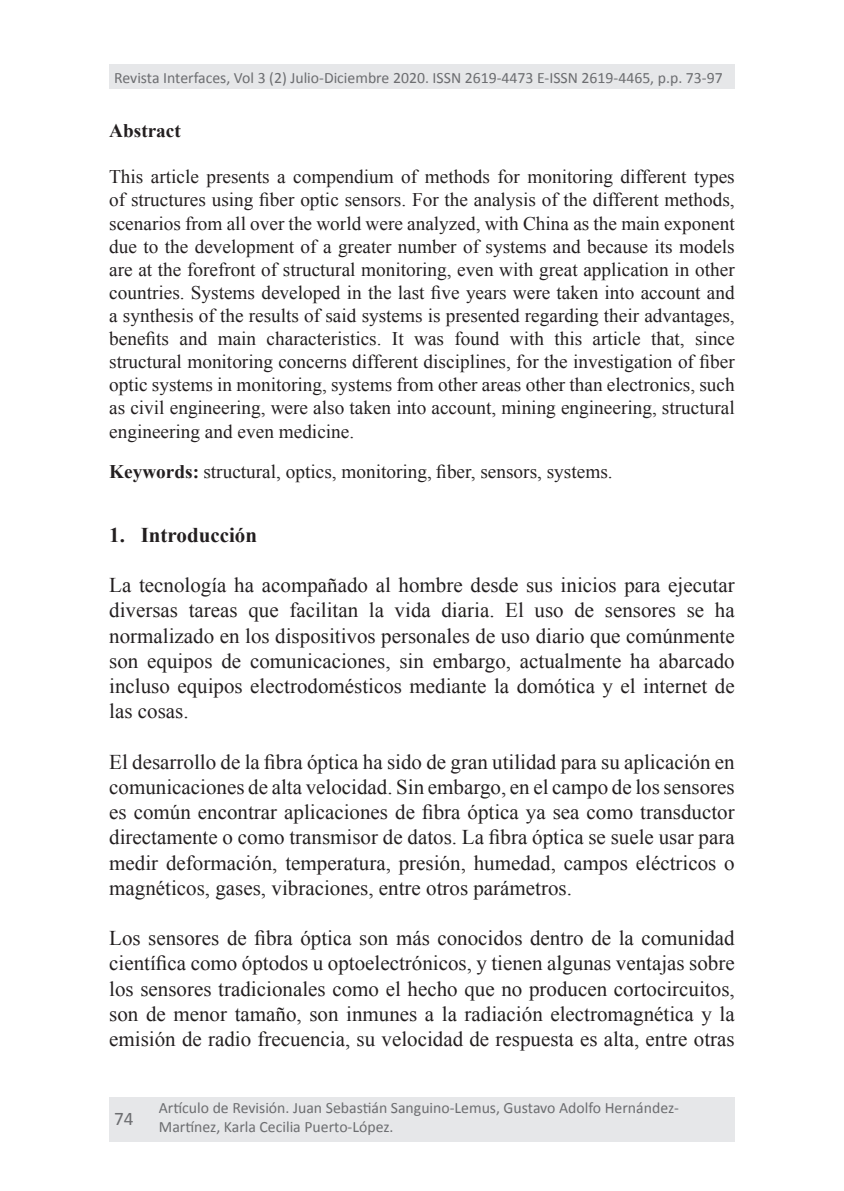
<style>
.page{position:relative;width:844px;height:1191px;background:#fff}
.page>*{position:absolute;margin:0;border:0;box-sizing:border-box;transform-origin:0 0}
.t1{font:21px/25.2px "Times New Roman";color:#231f20;text-align:justify}
.t2{font:700 21px "Times New Roman";color:#231f20}
.t3{font:19.25px/23.1px "Times New Roman";color:#231f20;text-align:justify}
.t4{font:700 19.25px "Times New Roman";color:#231f20}
.t5{font:19.25px "Calibri";color:#6c6d70}
.t6{font:15.75px/18.9px "Calibri";color:#6c6d70}
.s1{font-weight:700}
</style>
<div class="page">
<div style="left:109px;top:1097px;width:625px;height:44px;background:#e6e7e9"></div>
<div style="left:109px;top:64px;width:625px;height:25px;background:#e6e7e9"></div>
<p class="t6" style="left:114px;top:68px;width:609px">Revista Interfaces, Vol 3 (2) Julio-Diciembre 2020. ISSN 2619-4473 E-ISSN 2619-4465, p.p. 73-97</p>
<p class="t4" style="left:109px;top:117px;width:73px">Abstract</p>
<p class="t3" style="left:109px;top:165px;width:627px">This article presents a compendium of methods for monitoring different types of structures using fiber optic sensors. For the analysis of the different methods, scenarios from all over the world were analyzed, with China as the main exponent due to the development of a greater number of systems and because its models are at the forefront of structural monitoring, even with great application in other countries. Systems developed in the last five years were taken into account and a synthesis of the results of said systems is presented regarding their advantages, benefits and main characteristics. It was found with this article that, since structural monitoring concerns different disciplines, for the investigation of fiber optic systems in monitoring, systems from other areas other than electronics, such as civil engineering, were also taken into account, mining engineering, structural engineering and even medicine.</p>
<p class="t3" style="left:109px;top:460px;width:505px"><span class="s1">Keywords:</span> structural, optics, monitoring, fiber, sensors, systems.</p>
<p class="t2" style="left:109px;top:520px;width:149px">1. Introducción</p>
<p class="t1" style="left:109px;top:572px;width:627px">La tecnología ha acompañado al hombre desde sus inicios para ejecutar diversas tareas que facilitan la vida diaria. El uso de sensores se ha normalizado en los dispositivos personales de uso diario que comúnmente son equipos de comunicaciones, sin embargo, actualmente ha abarcado incluso equipos electrodomésticos mediante la domótica y el internet de las cosas.</p>
<p class="t1" style="left:109px;top:749px;width:627px">El desarrollo de la fibra óptica ha sido de gran utilidad para su aplicación en comunicaciones de alta velocidad. Sin embargo, en el campo de los sensores es común encontrar aplicaciones de fibra óptica ya sea como transductor directamente o como transmisor de datos. La fibra óptica se suele usar para medir deformación, temperatura, presión, humedad, campos eléctricos o magnéticos, gases, vibraciones, entre otros parámetros.</p>
<p class="t1" style="left:109px;top:925px;width:627px">Los sensores de fibra óptica son más conocidos dentro de la comunidad científica como óptodos u optoelectrónicos, y tienen algunas ventajas sobre los sensores tradicionales como el hecho que no producen cortocircuitos, son de menor tamaño, son inmunes a la radiación electromagnética y la emisión de radio frecuencia, su velocidad de respuesta es alta, entre otras</p>
<p class="t5" style="left:114px;top:1106px;width:21px">74</p>
<p class="t6" style="left:159px;top:1098px;width:521px">Artículo de Revisión. Juan Sebastián Sanguino-Lemus, Gustavo Adolfo Hernández-<br>Martínez, Karla Cecilia Puerto-López.</p>
</div>
